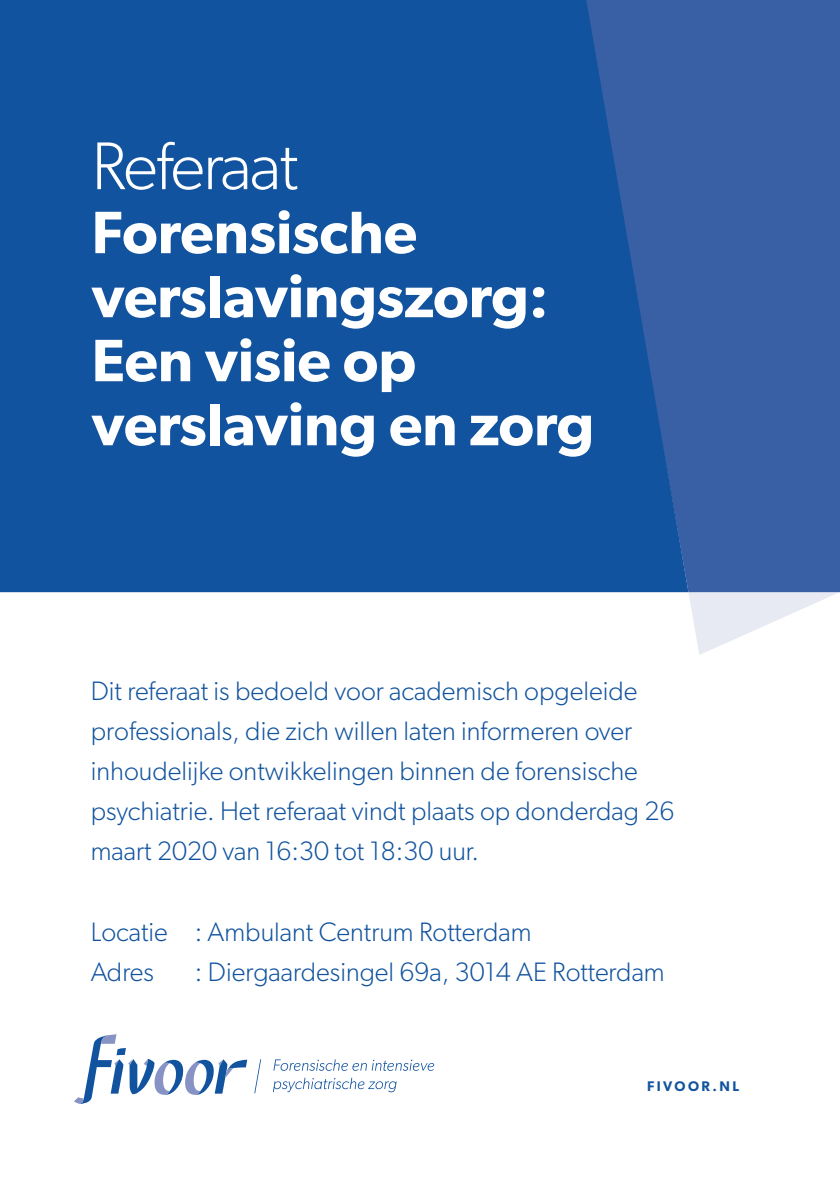
<style>
.page{position:relative;width:840px;height:1191px;background:#fff}
.page>*{position:absolute;margin:0;border:0;box-sizing:border-box;transform-origin:0 0}
.t1{font:300 67.6px "Gibson";letter-spacing:-.025em;color:#fff}
.t2{font:600 60px "Gibson";color:#fff}
.t3{font:300 26.8px/40px "Gibson";color:#11539e}
.t4{font:600 14px "Gibson";letter-spacing:.175em;color:#11539e}
</style>
<div class="page">
<svg style="left:688px;top:592px;width:151px;height:63px"></svg>
<div style="left:688px;top:0;width:151px;height:592px;background:#3960a5"></div>
<svg style="left:0;top:0;width:688px;height:592px;background:#13539e"></svg>
<svg style="left:254px;top:1059px;width:7px;height:34px"></svg>
<svg style="left:74px;top:1034px;width:173px;height:70px"></svg>
<svg style="left:273px;top:1059px;width:161px;height:11px"></svg>
<svg style="left:273px;top:1077px;width:123px;height:15px"></svg>
<p class="t1" style="left:92px;top:125px;width:208px">Referaat</p>
<p class="t2" style="left:92px;top:197px;width:327px">Forensische</p>
<p class="t2" style="left:92px;top:261px;width:458px">verslavingszorg:</p>
<p class="t2" style="left:92px;top:325px;width:326px">Een visie op</p>
<p class="t2" style="left:92px;top:389px;width:504px">verslaving en zorg</p>
<p class="t3" style="left:91px;top:670px;width:548px">Dit referaat is bedoeld voor academisch opgeleide professionals, die zich willen laten informeren over</p>
<p class="t3" style="left:91px;top:750px;width:585px">inhoudelijke ontwikkelingen binnen de forensische psychiatrie. Het referaat vindt plaats op donderdag 26 maart 2020 van 16:30 tot 18:30 uur.</p>
<p class="t3" style="left:91px;top:911px;width:442px">Locatie : Ambulant Centrum Rotterdam</p>
<p class="t3" style="left:91px;top:951px;width:65px">Adres</p>
<p class="t3" style="left:195px;top:951px;width:471px">: Diergaardesingel 69a, 3014 AE Rotterdam</p>
<p class="t4" style="left:646px;top:1078px;width:93px">FIVOOR.NL</p>
</div>
